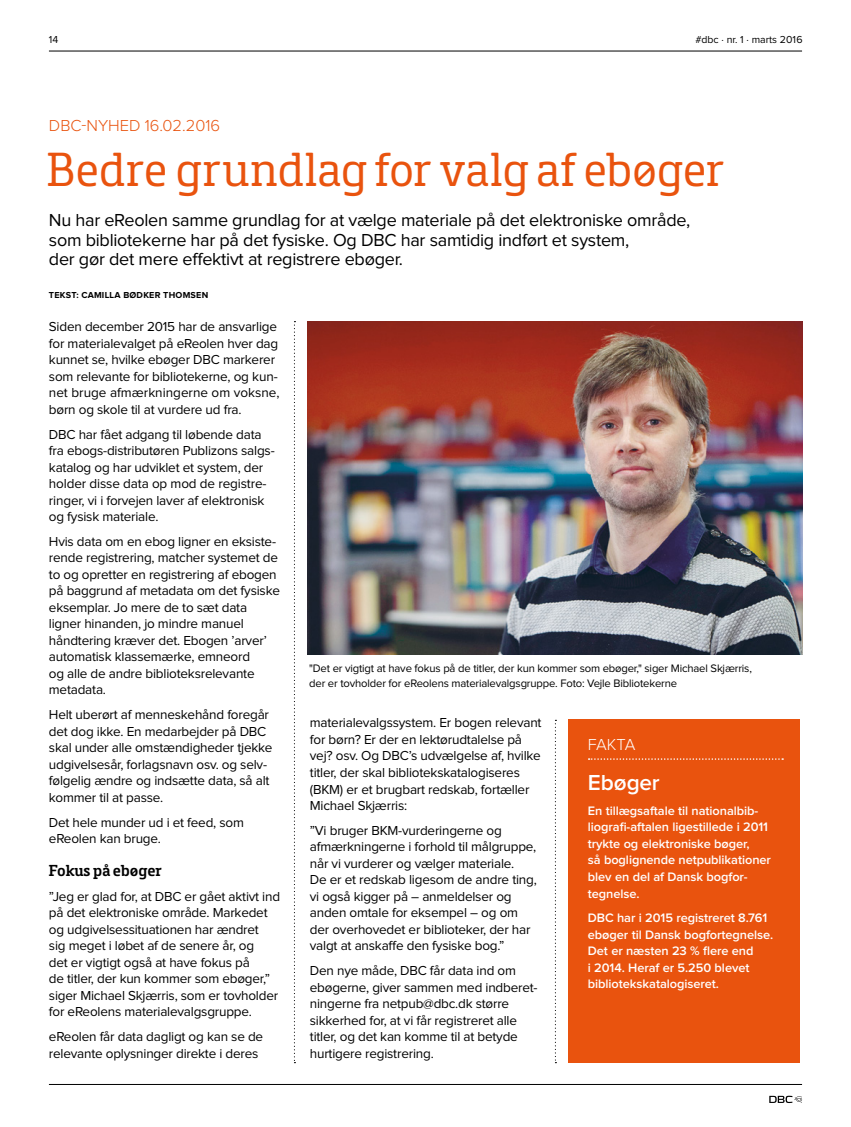
<style>
.page{position:relative;width:851px;height:1127px;background:#fff}
.page>*{position:absolute;margin:0;border:0;box-sizing:border-box;transform-origin:0 0}
.Overskrift{font:49.5px "Metro Serif";letter-spacing:-.005em;color:#e9530e}
.Faktaoverskrift{font:600 22.5px "Proxima Nova";letter-spacing:-.005em;color:#fff}
.Manchet{font:18px/19.5px "Proxima Nova";letter-spacing:-.015em;color:#000}
.Forrider{font:300 16.5px "Proxima Nova";color:#e9530e}
.Mellemrubrik{font:600 16.5px "Metro Serif";color:#000}
.Faktatop{font:300 16.5px "Proxima Nova";letter-spacing:-.015em;color:#fff}
.brødtekst{font:13.5px/16.5px "Proxima Nova";letter-spacing:-.015em;color:#000}
.faktatekst{font:600 12.75px/16.5px "Proxima Nova";letter-spacing:-.005em;color:#fff}
.Billedtekst{font:11.25px/14.2px "Proxima Nova";letter-spacing:-.015em;color:#000}
.t1{font:10.5px "Proxima Nova";color:#000}
.Byline{font:700 9px "Proxima Nova";letter-spacing:.025em;color:#000}
</style>
<div class="page">
<hr style="left:49px;top:51px;width:752px;height:1px;background:#000">
<hr style="left:49px;top:1084px;width:752px;height:1px;background:#000">
<svg style="left:769px;top:1096px;width:32px;height:7px"></svg>
<svg style="left:554px;top:720px;width:2px;height:343px"></svg>
<svg style="left:294px;top:321px;width:1px;height:742px"></svg>
<div style="left:568px;top:720px;width:231px;height:343px;background:#e9530e"></div>
<svg style="left:588px;top:758px;width:195px;height:2px"></svg>
<img style="left:308px;top:321px;width:493px;height:334px">
<p class="t1" style="left:49px;top:34px;width:11px">14</p>
<p class="t1" style="left:695px;top:34px;width:109px">#dbc · nr. 1 · marts 2016</p>
<p class="Forrider" style="left:49px;top:118px;width:173px">DBC-NYHED 16.02.2016</p>
<p class="Overskrift" style="left:47px;top:140px;width:679px">Bedre grundlag for valg af ebøger</p>
<p class="Manchet" style="left:49px;top:211px;width:643px">Nu har eReolen samme grundlag for at vælge materiale på det elektroniske område, som bibliotekerne har på det fysiske. Og DBC har samtidig indført et system,<br>der gør det mere effektivt at registrere ebøger.</p>
<p class="Byline" style="left:49px;top:291px;width:161px">TEKST: CAMILLA BØDKER THOMSEN</p>
<p class="brødtekst" style="left:49px;top:319px;width:232px">Siden december 2015 har de ansvarlige for materialevalget på eReolen hver dag kunnet se, hvilke ebøger DBC markerer som relevante for bibliotekerne, og kun&shy;net bruge afmærkningerne om voksne, børn og skole til at vurdere ud fra.</p>
<p class="brødtekst" style="left:49px;top:426px;width:227px">DBC har fået adgang til løbende data fra ebogs-distributøren Publizons salgs&shy;katalog og har udviklet et system, der holder disse data op mod de registre&shy;ringer, vi i forvejen laver af elektronisk og fysisk materiale.</p>
<p class="brødtekst" style="left:49px;top:534px;width:232px">Hvis data om en ebog ligner en eksiste&shy;rende registrering, matcher systemet de to og opretter en registrering af ebogen på baggrund af metadata om det fysiske eksemplar. Jo mere de to sæt data ligner hinanden, jo mindre manuel håndtering kræver det. Ebogen ’arver’ automatisk klassemærke, emneord<br>og alle de andre biblioteksrelevante metadata.</p>
<p class="brødtekst" style="left:49px;top:707px;width:225px">Helt uberørt af menneskehånd foregår det dog ikke. En medarbejder på DBC skal under alle omstændigheder tjekke udgivelsesår, forlagsnavn osv. og selv&shy;følgelig ændre og indsætte data, så alt kommer til at passe.</p>
<p class="brødtekst" style="left:49px;top:814px;width:196px">Det hele munder ud i et feed, som eReolen kan bruge.</p>
<p class="Mellemrubrik" style="left:49px;top:861px;width:114px">Fokus på ebøger</p>
<p class="brødtekst" style="left:49px;top:888px;width:233px">”Jeg er glad for, at DBC er gået aktivt ind på det elektroniske område. Markedet og udgivelsessituationen har ændret<br>sig meget i løbet af de senere år, og<br>det er vigtigt også at have fokus på<br>de titler, der kun kommer som ebøger,” siger Michael Skjærris, som er tovholder for eReolens materialevalgsgruppe.</p>
<p class="brødtekst" style="left:49px;top:1029px;width:216px">eReolen får data dagligt og kan se de relevante oplysninger direkte i deres</p>
<p class="Billedtekst" style="left:309px;top:662px;width:444px">"Det er vigtigt at have fokus på de titler, der kun kommer som ebøger," siger Michael Skjærris, der er tovholder for eReolens materialevalgsgruppe. Foto: Vejle Bibliotekerne</p>
<p class="brødtekst" style="left:310px;top:715px;width:233px">materialevalgssystem. Er bogen relevant for børn? Er der en lektørudtalelse på vej? osv. Og DBC’s udvælgelse af, hvilke titler, der skal bibliotekskatalogiseres (BKM) er et brugbart redskab, fortæller Michael Skjærris:</p>
<p class="brødtekst" style="left:310px;top:822px;width:228px">”Vi bruger BKM-vurderingerne og afmærkningerne i forhold til målgruppe, når vi vurderer og vælger materiale.<br>De er et redskab ligesom de andre ting, vi også kigger på – anmeldelser og anden omtale for eksempel – og om der overhovedet er biblioteker, der har valgt at anskaffe den fysiske bog.”</p>
<p class="brødtekst" style="left:310px;top:963px;width:229px">Den nye måde, DBC får data ind om ebøgerne, giver sammen med indberet&shy;ningerne fra netpub@dbc.dk større sikkerhed for, at vi får registreret alle titler, og det kan komme til at betyde hurtigere registrering.</p>
<p class="Faktatop" style="left:587px;top:737px;width:49px">FAKTA</p>
<p class="Faktaoverskrift" style="left:587px;top:772px;width:73px">Ebøger</p>
<p class="faktatekst" style="left:587px;top:803px;width:185px">En tillægsaftale til nationalbib&shy;liografi-aftalen ligestillede i 2011 trykte og elektroniske bøger,<br>så boglignende netpublikationer blev en del af Dansk bogfor&shy;tegnelse.</p>
<p class="faktatekst" style="left:587px;top:910px;width:187px">DBC har i 2015 registreret 8.761 ebøger til Dansk bogfortegnelse.<br>Det er næsten 23 % flere end<br>i 2014. Heraf er 5.250 blevet bibliotekskatalogiseret.</p>
</div>
